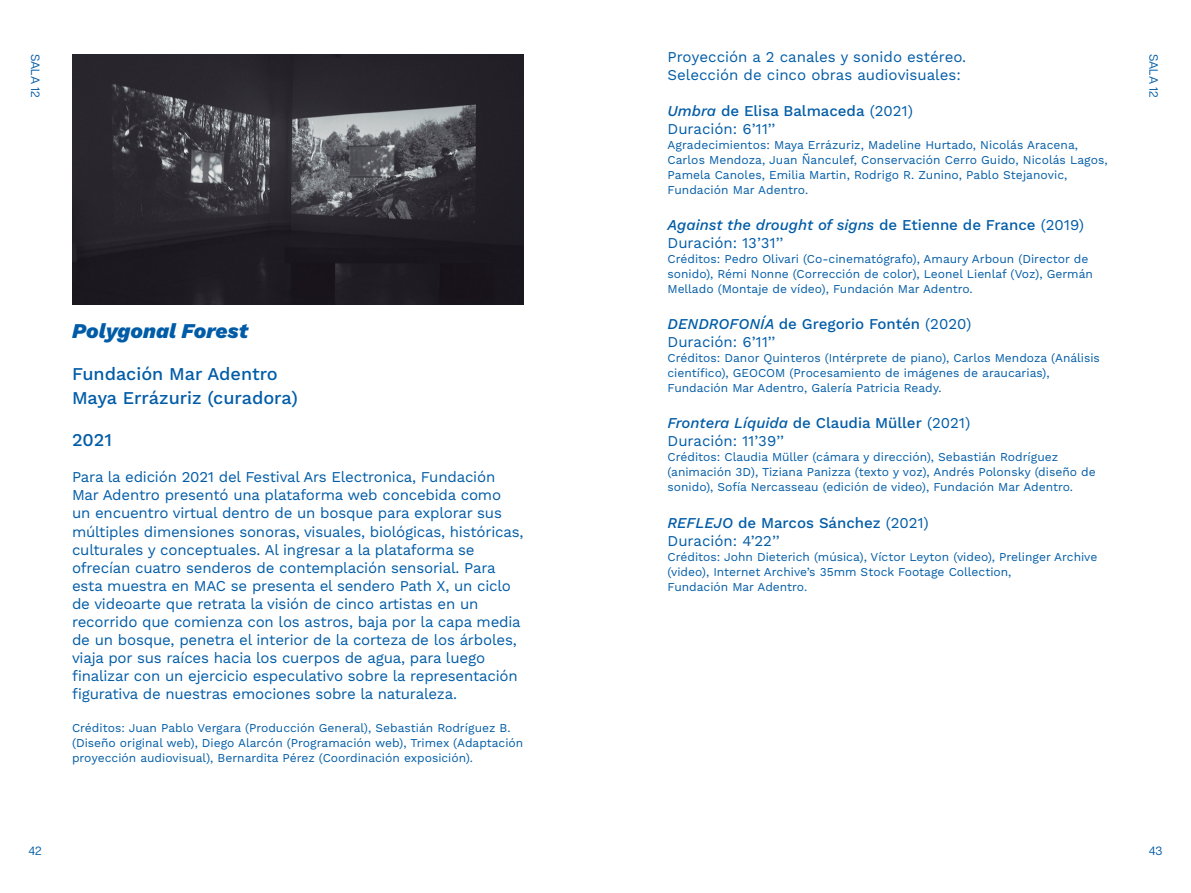
<style>
.page{position:relative;width:1191px;height:893px;background:#fff}
.page>*{position:absolute;margin:0;border:0;box-sizing:border-box;transform-origin:0 0}
.t1{font:italic 800 21px "Work Sans";color:#005ca7}
.t2{font:500 18px "Work Sans";color:#005ca7}
.t3{font:15px/18px "Work Sans";letter-spacing:-.015em;color:#005ca7}
.t4{font:500 15px "Work Sans";color:#005ca7}
.t5{font:italic 500 15px "Work Sans";color:#005ca7}
.t6{font:12px/15px "Work Sans";color:#005ca7}
.t7{font:12px "Articulat CF";color:#005ca7}
.s1{font-style:italic}
.s2{font-weight:400}
.s3{font-style:normal}
.s4{font-weight:400;font-style:normal}
</style>
<div class="page">
<img style="left:72px;top:54px;width:451px;height:250px">
<p class="t7" style="left:44px;top:54px;width:45px;rotate:90deg">SALA 12</p>
<p class="t1" style="left:72px;top:315px;width:178px">Polygonal Forest</p>
<p class="t2" style="left:72px;top:364px;width:207px">Fundación Mar Adentro</p>
<p class="t2" style="left:72px;top:388px;width:227px">Maya Errázuriz (curadora)</p>
<p class="t2" style="left:72px;top:430px;width:41px">2021</p>
<p class="t3" style="left:72px;top:469px;width:453px">Para la edición 2021 del Festival Ars Electronica, Fundación Mar Adentro presentó una plataforma web concebida como<br>un encuentro virtual dentro de un bosque para explorar sus múltiples dimensiones sonoras, visuales, biológicas, históricas, culturales y conceptuales. Al ingresar a la plataforma se ofrecían cuatro senderos de contemplación sensorial. Para esta muestra en MAC se presenta el sendero Path X, un ciclo de videoarte que retrata la visión de cinco artistas en un recorrido que comienza con los astros, baja por la capa media de un bosque, penetra el interior de la corteza de los árboles, viaja por sus raíces hacia los cuerpos de agua, para luego finalizar con un ejercicio especulativo sobre la representación figurativa de nuestras emociones sobre la naturaleza.</p>
<p class="t6" style="left:72px;top:720px;width:453px">Créditos: Juan Pablo Vergara (Producción General), Sebastián Rodríguez B. (Diseño original web), Diego Alarcón (Programación web), Trimex (Adaptación proyección audiovisual), Bernardita Pérez (Coordinación exposición).</p>
<p class="t3" style="left:667px;top:49px;width:300px">Proyección a 2 canales y sonido estéreo.</p>
<p class="t3" style="left:667px;top:67px;width:295px">Selección de cinco obras audiovisuales:</p>
<p class="t4" style="left:667px;top:103px;width:247px"><span class="s1">Umbra</span> de Elisa Balmaceda <span class="s2">(2021)</span></p>
<p class="t3" style="left:667px;top:121px;width:109px">Duración: 6’11’’</p>
<p class="t6" style="left:667px;top:138px;width:442px">Agradecimientos: Maya Errázuriz, Madeline Hurtado, Nicolás Aracena, Carlos Mendoza, Juan Ñanculef, Conservación Cerro Guido, Nicolás Lagos, Pamela Canoles, Emilia Martin, Rodrigo R. Zunino, Pablo Stejanovic, Fundación Mar Adentro.</p>
<p class="t5" style="left:667px;top:214px;width:418px">Against the drought of signs <span class="s3">de Etienne de France</span> <span class="s4">(2019)</span></p>
<p class="t3" style="left:667px;top:235px;width:117px">Duración: 13’31’’</p>
<p class="t6" style="left:667px;top:252px;width:427px">Créditos: Pedro Olivari (Co-cinematógrafo), Amaury Arboun (Director de sonido), Rémi Nonne (Corrección de color), Leonel Lienlaf (Voz), Germán<br>Mellado (Montaje de vídeo), Fundación Mar Adentro.</p>
<p class="t4" style="left:667px;top:316px;width:305px"><span class="s1">DENDROFONÍA</span> de Gregorio Fontén <span class="s2">(2020)</span></p>
<p class="t3" style="left:667px;top:334px;width:109px">Duración: 6’11’’</p>
<p class="t6" style="left:667px;top:351px;width:434px">Créditos: Danor Quinteros (Intérprete de piano), Carlos Mendoza (Análisis científico), GEOCOM (Procesamiento de imágenes de araucarias),</p>
<p class="t6" style="left:667px;top:381px;width:275px">Fundación Mar Adentro, Galería Patricia Ready.</p>
<p class="t5" style="left:667px;top:412px;width:304px">Frontera Líquida <span class="s3">de Claudia Müller</span> <span class="s4">(2021)</span></p>
<p class="t3" style="left:667px;top:433px;width:118px">Duración: 11’39’’</p>
<p class="t6" style="left:667px;top:450px;width:430px">Créditos: Claudia Müller (cámara y dirección), Sebastián Rodríguez (animación 3D), Tiziana Panizza (texto y voz), Andrés Polonsky (diseño de sonido), Sofía Nercasseau (edición de video), Fundación Mar Adentro.</p>
<p class="t4" style="left:667px;top:514px;width:263px"><span class="s1">REFLEJO</span> de Marcos Sánchez <span class="s2">(2021)</span></p>
<p class="t3" style="left:667px;top:532px;width:114px">Duración: 4’22’’</p>
<p class="t6" style="left:667px;top:549px;width:431px">Créditos: John Dieterich (música), Víctor Leyton (video), Prelinger Archive (video), Internet Archive’s 35mm Stock Footage Collection,</p>
<p class="t6" style="left:667px;top:579px;width:141px">Fundación Mar Adentro.</p>
<p class="t7" style="left:1162px;top:54px;width:45px;rotate:90deg">SALA 12</p>
<p class="t7" style="left:28px;top:842px;width:15px">42</p>
<p class="t7" style="left:1148px;top:842px;width:15px">43</p>
</div>
